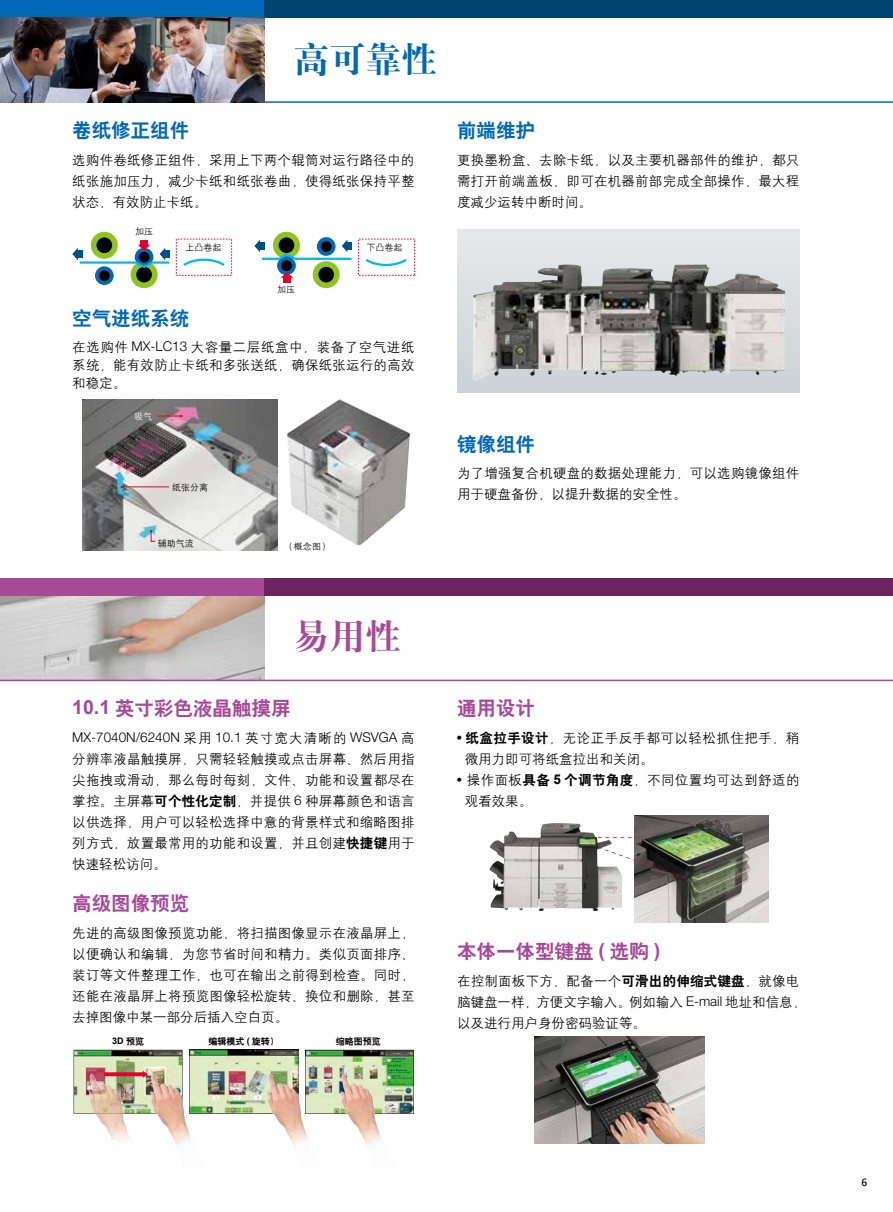
<style>
.page{position:relative;width:893px;height:1212px;background:#fff}
.page>*{position:absolute;margin:0;border:0;box-sizing:border-box;transform-origin:0 0}
.t1{font:36px "H Ya 4 gj";color:#0068b7}
.t2{font:36px "H Ya 4 gj";color:#a64a97}
.t3{font:19.5px "H Yb 2 gj";color:#a64a97}
.t4{font:19.5px "H Yb 2 gj";color:#0068b7}
.t5{font:13.5px/21px "H Yg 2 gj";letter-spacing:.015em;color:#000;text-align:justify}
.t6{font:13.5px/21px "H Yg 2 gj";letter-spacing:.035em;color:#000}
.t7{font:300 13.5px "Helvetica Neue LT Std";color:#000}
.t8{font:10.5px "Frutiger";color:#000}
.t9{font:9px "H Yg 2 gj";color:#000}
.t10{font:9px "H Yb 2 gj";color:#000}
.t11{font:700 9px "Arial";color:#000}
.t12{font:9px "H Yg 2 gj";color:#fff}
.s1{font-family:"Helvetica Neue LT Std";font-weight:300}
.s2{font-family:"Arial";font-weight:700}
.s3{font-family:"H Yg 2 gj";font-weight:400}
.s4{font-family:"H Yb 2 gj"}
.s5{font-family:"H Yb 2 gj";font-weight:400}
</style>
<div class="page">
<div style="left:0;top:0;width:265px;height:17px;background:#0068b7"></div>
<div style="left:265px;top:0;width:628px;height:17px;background:#004471"></div>
<hr style="left:0;top:101px;width:893px;height:2px;background:#0068b7">
<img style="left:0;top:595px;width:265px;height:85px">
<div style="left:0;top:578px;width:265px;height:17px;background:#a64a97"></div>
<div style="left:265px;top:578px;width:628px;height:17px;background:#6c2463"></div>
<hr style="left:0;top:680px;width:893px;height:1px;background:#a64a97">
<img style="left:0;top:17px;width:265px;height:85px">
<div style="left:457px;top:229px;width:342px;height:163px;background:linear-gradient(to bottom,#e6e9eb,#cbd3d6)"></div>
<img style="left:473px;top:264px;width:312px;height:117px">
<img style="left:82px;top:399px;width:196px;height:152px">
<svg style="left:157px;top:415px;width:26px;height:2px"></svg>
<hr style="left:122px;top:487px;width:47px;height:1px;background:#e6002d">
<svg style="left:150px;top:530px;width:6px;height:12px"></svg>
<img style="left:287px;top:399px;width:123px;height:146px">
<div style="left:91px;top:232px;width:27px;height:27px;background:#8fc31f;border-radius:50%"></div>
<div style="left:96px;top:237px;width:16px;height:16px;background:#000;border-radius:50%"></div>
<div style="left:131px;top:261px;width:27px;height:27px;background:#8fc31f;border-radius:50%"></div>
<div style="left:136px;top:267px;width:16px;height:15px;background:#000;border-radius:50%"></div>
<svg style="left:95px;top:266px;width:19px;height:19px"></svg>
<div style="left:99px;top:270px;width:11px;height:11px;background:#000;border-radius:50%"></div>
<svg style="left:183px;top:258px;width:42px;height:8px"></svg>
<svg style="left:72px;top:245px;width:98px;height:24px"></svg>
<div style="left:141px;top:240px;width:7px;height:6px;background:#e6002d"></div>
<div style="left:273px;top:232px;width:27px;height:27px;background:#8fc31f;border-radius:50%"></div>
<svg style="left:279px;top:237px;width:15px;height:16px"></svg>
<div style="left:313px;top:261px;width:27px;height:27px;background:#8fc31f;border-radius:50%"></div>
<div style="left:318px;top:267px;width:16px;height:15px;background:#000;border-radius:50%"></div>
<svg style="left:277px;top:256px;width:19px;height:19px"></svg>
<div style="left:281px;top:260px;width:11px;height:11px;background:#000;border-radius:50%"></div>
<svg style="left:317px;top:237px;width:19px;height:19px"></svg>
<svg style="left:365px;top:258px;width:42px;height:9px"></svg>
<svg style="left:254px;top:240px;width:98px;height:21px"></svg>
<svg style="left:281px;top:272px;width:12px;height:10px"></svg>
<img style="left:635px;top:815px;width:133px;height:107px">
<img style="left:489px;top:823px;width:61px;height:63px">
<svg style="left:598px;top:837px;width:46px;height:1px"></svg>
<svg style="left:598px;top:847px;width:86px;height:31px"></svg>
<img style="left:534px;top:1037px;width:170px;height:107px">
<img style="left:189px;top:1050px;width:109px;height:64px">
<img style="left:267px;top:1074px;width:41px;height:71px">
<img style="left:305px;top:1050px;width:109px;height:64px">
<img style="left:340px;top:1074px;width:56px;height:71px">
<img style="left:95px;top:1114px;width:31px;height:28px">
<img style="left:120px;top:1126px;width:10px;height:16px">
<img style="left:74px;top:1050px;width:109px;height:64px">
<img style="left:150px;top:1074px;width:56px;height:71px">
<h1 class="t1" style="left:293px;top:41px;width:146px">高可靠性</h1>
<h2 class="t4" style="left:72px;top:121px;width:118px">卷纸修正组件</h2>
<p class="t5" style="left:72px;top:149px;width:344px">选购件卷纸修正组件，采用上下两个辊筒对运行路径中的纸张施加压力，减少卡纸和纸张卷曲，使得纸张保持平整状态，有效防止卡纸。</p>
<p class="t9" style="left:135px;top:227px;width:19px">加压</p>
<p class="t9" style="left:185px;top:243px;width:37px">上凸卷起</p>
<p class="t9" style="left:367px;top:243px;width:37px">下凸卷起</p>
<p class="t9" style="left:277px;top:285px;width:19px">加压</p>
<h2 class="t4" style="left:72px;top:308px;width:118px">空气进纸系统</h2>
<p class="t5" style="left:72px;top:338px;width:344px;line-height:18px">在选购件 <span class="s1">MX-LC13</span> 大容量二层纸盒中，装备了空气进纸系统，能有效防止卡纸和多张送纸，确保纸张运行的高效和稳定。</p>
<p class="t12" style="left:134px;top:411px;width:19px">吸气</p>
<p class="t9" style="left:172px;top:482px;width:37px">纸张分离</p>
<p class="t9" style="left:158px;top:538px;width:37px">辅助气流</p>
<p class="t9" style="left:290px;top:542px;width:37px"><span class="s1">(</span> 概念图 <span class="s1">)</span></p>
<h2 class="t4" style="left:457px;top:121px;width:79px">前端维护</h2>
<p class="t5" style="left:457px;top:149px;width:344px">更换墨粉盒、去除卡纸，以及主要机器部件的维护，都只需打开前端盖板，即可在机器前部完成全部操作，最大程度减少运转中断时间。</p>
<h2 class="t4" style="left:457px;top:434px;width:79px">镜像组件</h2>
<p class="t5" style="left:457px;top:463px;width:344px">为了增强复合机硬盘的数据处理能力，可以选购镜像组件用于硬盘备份，以提升数据的安全性。</p>
<h1 class="t2" style="left:293px;top:618px;width:109px">易用性</h1>
<h2 class="t3" style="left:72px;top:698px;width:220px"><span class="s2">10.1</span> 英寸彩色液晶触摸屏</h2>
<p class="t7" style="left:72px;top:728px;width:344px">MX-7040N/6240N <span class="s3">采用</span> 10.1 <span class="s3">英寸宽大清晰的</span> WSVGA <span class="s3">高</span></p>
<p class="t5" style="left:72px;top:748px;width:344px">分辨率液晶触摸屏，只需轻轻触摸或点击屏幕、然后用指尖拖拽或滑动，那么每时每刻，文件、功能和设置都尽在掌控。主屏幕<span class="s4">可个性化定制</span>，并提供 <span class="s1">6</span> 种屏幕颜色和语言以供选择，用户可以轻松选择中意的背景样式和缩略图排列方式，放置最常用的功能和设置，并且创建<span class="s4">快捷键</span>用于快速轻松访问。</p>
<h2 class="t3" style="left:72px;top:894px;width:118px">高级图像预览</h2>
<p class="t5" style="left:72px;top:922px;width:344px">先进的高级图像预览功能，将扫描图像显示在液晶屏上，以便确认和编辑，为您节省时间和精力。类似页面排序、装订等文件整理工作，也可在输出之前得到检查。同时，还能在液晶屏上将预览图像轻松旋转、换位和删除，甚至去掉图像中某一部分后插入空白页。</p>
<p class="t11" style="left:112px;top:1034px;width:33px">3D <span class="s5">预览</span></p>
<p class="t10" style="left:208px;top:1036px;width:72px">编辑模式 <span class="s2">(</span> 旋转）</p>
<p class="t10" style="left:336px;top:1036px;width:46px">缩略图预览</p>
<h2 class="t3" style="left:457px;top:698px;width:79px">通用设计</h2>
<p class="t6" style="left:465px;top:727px;width:336px;text-indent:-8px"><sup>●</sup> <span class="s4">纸盒拉手设计</span>，无论正手反手都可以轻松抓住把手，稍微用力即可将纸盒拉出和关闭。</p>
<p class="t5" style="left:465px;top:769px;width:336px;text-indent:-8px"><sup>●</sup> 操作面板<span class="s4">具备</span> <span class="s2">5</span> <span class="s4">个调节角度</span>，不同位置均可达到舒适的观看效果。</p>
<h2 class="t3" style="left:457px;top:942px;width:205px">本体一体型键盘 <span class="s2">(</span> 选购 <span class="s2">)</span></h2>
<p class="t5" style="left:457px;top:970px;width:351px;text-align:left">在控制面板下方，配备一个<span class="s4">可滑出的伸缩式键盘</span>，就像电脑键盘一样，方便文字输入。例如输入 <span class="s1">E-mail</span> 地址和信息，以及进行用户身份密码验证等。</p>
<p class="t8" style="left:862px;top:1176px;width:7px">6</p>
</div>
